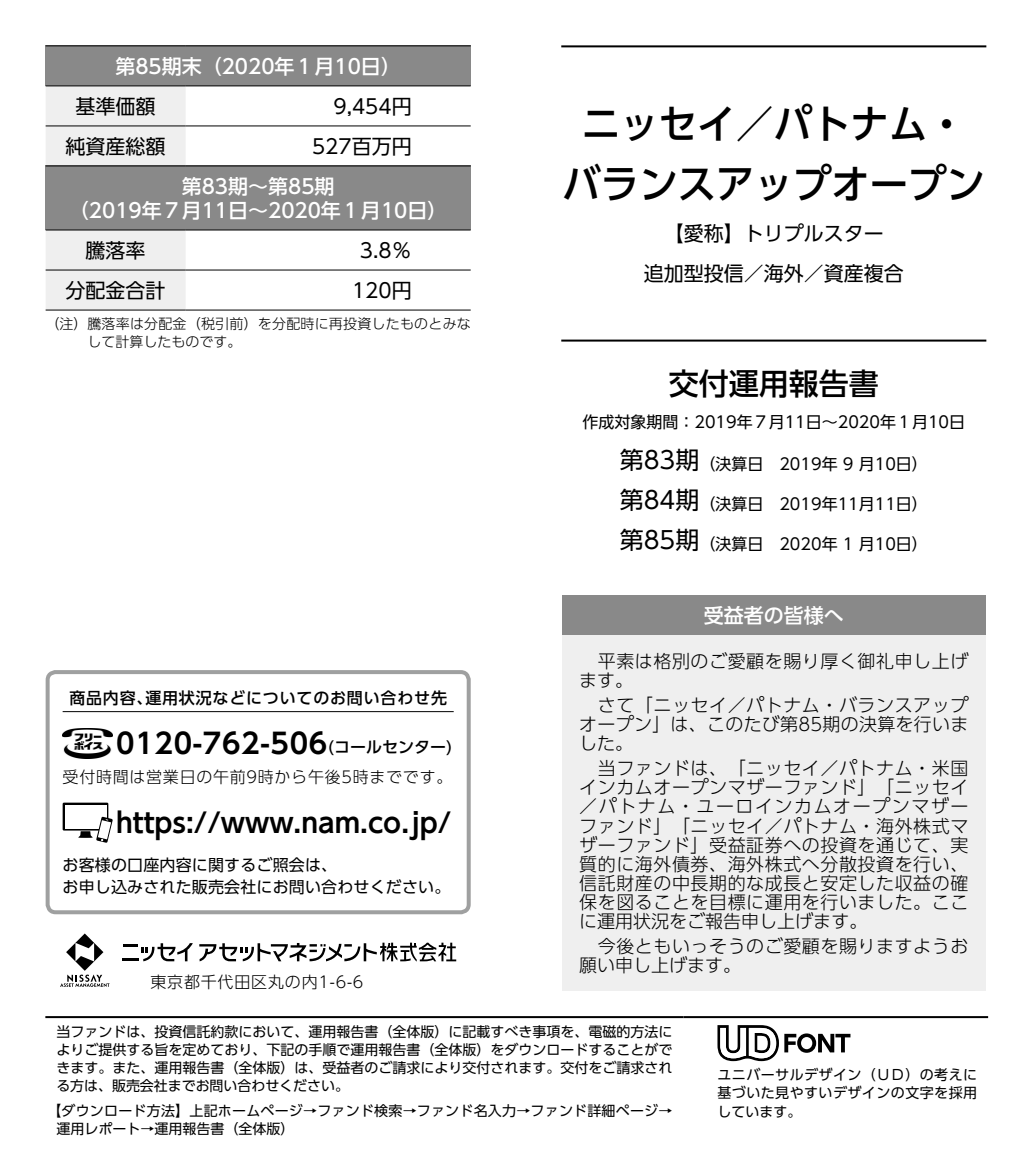
<style>
.page{position:relative;width:1032px;height:1163px;background:#fff}
.page>*{position:absolute;margin:0;border:0;box-sizing:border-box;transform-origin:0 0}
.t1{font:500 40px/60px "UD Shin Go Pro";color:#000;text-align:center;scale:.96 1}
.t2{font:500 30px "UD Shin Go Pro";color:#000}
.t3{font:700 28px "UD Shin Go Pro De";letter-spacing:.025em;color:#000}
.t4{font:700 27px "UD Shin Go Pro De";color:#000}
.t5{font:20px/40px "UD Shin Go Pro";color:#000;text-align:center}
.t6{font:500 20px/24px "UD Shin Go Pro";color:#fff;text-align:center}
.t7{font:300 18px/19px "UD Shin Go Pro";letter-spacing:.03em;color:#000}
.t8{font:16px/22px "UD Shin Go Pro";color:#000}
.t9{font:300 16px "UD Shin Go Pro";letter-spacing:.045em;color:#000}
.t10{font:500 16px "UD Shin Go Pro";letter-spacing:.05em;color:#000}
.t11{font:14px/18px "UD Shin Go Pro";letter-spacing:.015em;color:#000;text-align:justify}
.t12{font:300 14px/18px "UD Shin Go Pro";letter-spacing:.015em;color:#000}
.s1{font-family:"UD Shin Go Pro";font-weight:500;font-size:16px}
.s2{font-size:24px}
</style>
<div class="page">
<svg style="left:60px;top:933px;width:49px;height:53px"></svg>
<hr style="left:122px;top:957px;width:17px;height:3px;background:#000">
<svg style="left:123px;top:943px;width:70px;height:18px"></svg>
<svg style="left:199px;top:942px;width:257px;height:19px"></svg>
<hr style="left:63px;top:711px;width:391px;height:1px;background:#000">
<img style="left:63px;top:728px;width:50px;height:30px">
<svg style="left:63px;top:802px;width:45px;height:28px"></svg>
<div style="left:65px;top:805px;width:41px;height:23px;background:#fff"></div>
<svg style="left:78px;top:816px;width:35px;height:26px"></svg>
<div style="left:46px;top:670px;width:425px;height:244px;border:4px solid #9fa0a0;border-radius:8px"></div>
<hr style="left:45px;top:1015px;width:638px;height:2px;background:#000">
<hr style="left:683px;top:1015px;width:305px;height:2px;background:#000">
<svg style="left:717px;top:1025px;width:133px;height:35px"></svg>
<div style="left:46px;top:46px;width:425px;height:40px;background:#898989"></div>
<div style="left:46px;top:86px;width:140px;height:223px;background:#efefef"></div>
<div style="left:46px;top:166px;width:425px;height:64px;background:#898989"></div>
<hr style="left:46px;top:45px;width:140px;height:1px;background:#000">
<hr style="left:186px;top:45px;width:285px;height:1px;background:#000">
<hr style="left:46px;top:85px;width:140px;height:1px;background:#000">
<hr style="left:186px;top:85px;width:285px;height:1px;background:#000">
<hr style="left:46px;top:125px;width:140px;height:1px;background:#000">
<hr style="left:186px;top:125px;width:285px;height:1px;background:#000">
<hr style="left:46px;top:165px;width:140px;height:1px;background:#000">
<hr style="left:186px;top:165px;width:285px;height:1px;background:#000">
<hr style="left:46px;top:229px;width:140px;height:1px;background:#000">
<hr style="left:186px;top:229px;width:285px;height:1px;background:#000">
<hr style="left:46px;top:269px;width:140px;height:1px;background:#000">
<hr style="left:186px;top:269px;width:285px;height:1px;background:#000">
<hr style="left:46px;top:309px;width:140px;height:1px;background:#000">
<hr style="left:186px;top:309px;width:285px;height:1px;background:#000">
<hr style="left:561px;top:45px;width:425px;height:2px;background:#000">
<hr style="left:561px;top:339px;width:425px;height:2px;background:#000">
<div style="left:562px;top:595px;width:423px;height:40px;background:#898989"></div>
<div style="left:562px;top:635px;width:423px;height:355px;background:#efefef"></div>
<p class="t6" style="left:115px;top:53px;width:287px">第85期末（2020年１月10日）</p>
<p class="t5" style="left:76px;top:85px;width:81px">基準価額</p>
<p class="t5" style="left:333px;top:85px;width:80px">9,454円</p>
<p class="t5" style="left:66px;top:125px;width:101px">純資産総額</p>
<p class="t5" style="left:312px;top:125px;width:101px">527百万円</p>
<p class="t6" style="left:69px;top:173px;width:380px">第83期～第85期<br>（2019年７月11日～2020年１月10日）</p>
<p class="t5" style="left:86px;top:229px;width:61px">騰落率</p>
<p class="t5" style="left:360px;top:229px;width:53px">3.8％</p>
<p class="t5" style="left:66px;top:269px;width:101px">分配金合計</p>
<p class="t5" style="left:352px;top:269px;width:61px">120円</p>
<p class="t12" style="left:87px;top:314px;width:385px;text-indent:-42px">（注）騰落率は分配金（税引前）を分配時に再投資したものとみなして計算したものです。</p>
<p class="t10" style="left:69px;top:684px;width:379px">商品内容､運用状況などについてのお問い合わせ先</p>
<h3 class="t3" style="left:116px;top:720px;width:338px">0120-762-506<span class="s1">(コールセンター)</span></h3>
<p class="t9" style="left:63px;top:763px;width:391px">受付時間は営業日の午前9時から午後5時までです。</p>
<h3 class="t4" style="left:116px;top:800px;width:337px">https://www.nam.co.jp/</h3>
<p class="t8" style="left:63px;top:853px;width:389px">お客様の口座内容に関するご照会は、<br>お申し込みされた販売会社にお問い合わせください。</p>
<p class="t9" style="left:150px;top:968px;width:214px">東京都千代田区丸の内1-6-6</p>
<h1 class="t1" style="left:562px;top:92px;width:442px">ニッセイ／パトナム・バランスアップオープン</h1>
<p class="t5" style="left:644px;top:213px;width:261px">【愛称】トリプルスター<br>追加型投信／海外／資産複合</p>
<h2 class="t2" style="left:669px;top:359px;width:211px">交付運用報告書</h2>
<p class="t8" style="left:582px;top:410px;width:384px">作成対象期間：2019年７月11日～2020年１月10日</p>
<p class="t8" style="left:620px;top:452px;width:310px"><span class="s2">第83期</span>（決算日　2019年９月10日）</p>
<p class="t8" style="left:620px;top:492px;width:310px"><span class="s2">第84期</span>（決算日　2019年11月11日）</p>
<p class="t8" style="left:620px;top:532px;width:310px"><span class="s2">第85期</span>（決算日　2020年１月10日）</p>
<p class="t6" style="left:704px;top:602px;width:141px">受益者の皆様へ</p>
<p class="t7" style="left:579px;top:651px;width:391px">　平素は格別のご愛顧を賜り厚く御礼申し上げます。</p>
<p class="t7" style="left:579px;top:695px;width:391px;text-align:justify">　さて「ニッセイ／パトナム・バランスアップオープン」は、このたび第85期の決算を行いました。</p>
<p class="t7" style="left:579px;top:758px;width:391px;text-align:justify">　当ファンドは、「ニッセイ／パトナム・米国インカムオープンマザーファンド」「ニッセイ／パトナム・ユーロインカムオープンマザーファンド」「ニッセイ／パトナム・海外株式マザーファンド」受益証券への投資を通じて、実質的に海外債券、海外株式へ分散投資を行い、信託財産の中長期的な成長と安定した収益の確保を図ることを目標に運用を行いました。ここに運用状況をご報告申し上げます。</p>
<p class="t7" style="left:579px;top:935px;width:391px">　今後ともいっそうのご愛顧を賜りますようお願い申し上げます。</p>
<p class="t11" style="left:56px;top:1022px;width:617px">当ファンドは、投資信託約款において、運用報告書（全体版）に記載すべき事項を、電磁的方法によりご提供する旨を定めており、下記の手順で運用報告書（全体版）をダウンロードすることができます。また、運用報告書（全体版）は、受益者のご請求により交付されます。交付をご請求される方は、販売会社までお問い合わせください。</p>
<p class="t11" style="left:56px;top:1100px;width:618px;text-indent:-9px">【ダウンロード方法】上記ホームページ→ファンド検索→ファンド名入力→ファンド詳細ページ→運用レポート→運用報告書（全体版）</p>
<p class="t11" style="left:717px;top:1065px;width:261px">ユニバーサルデザイン（ＵＤ）の考えに基づいた見やすいデザインの文字を採用しています。</p>
</div>
